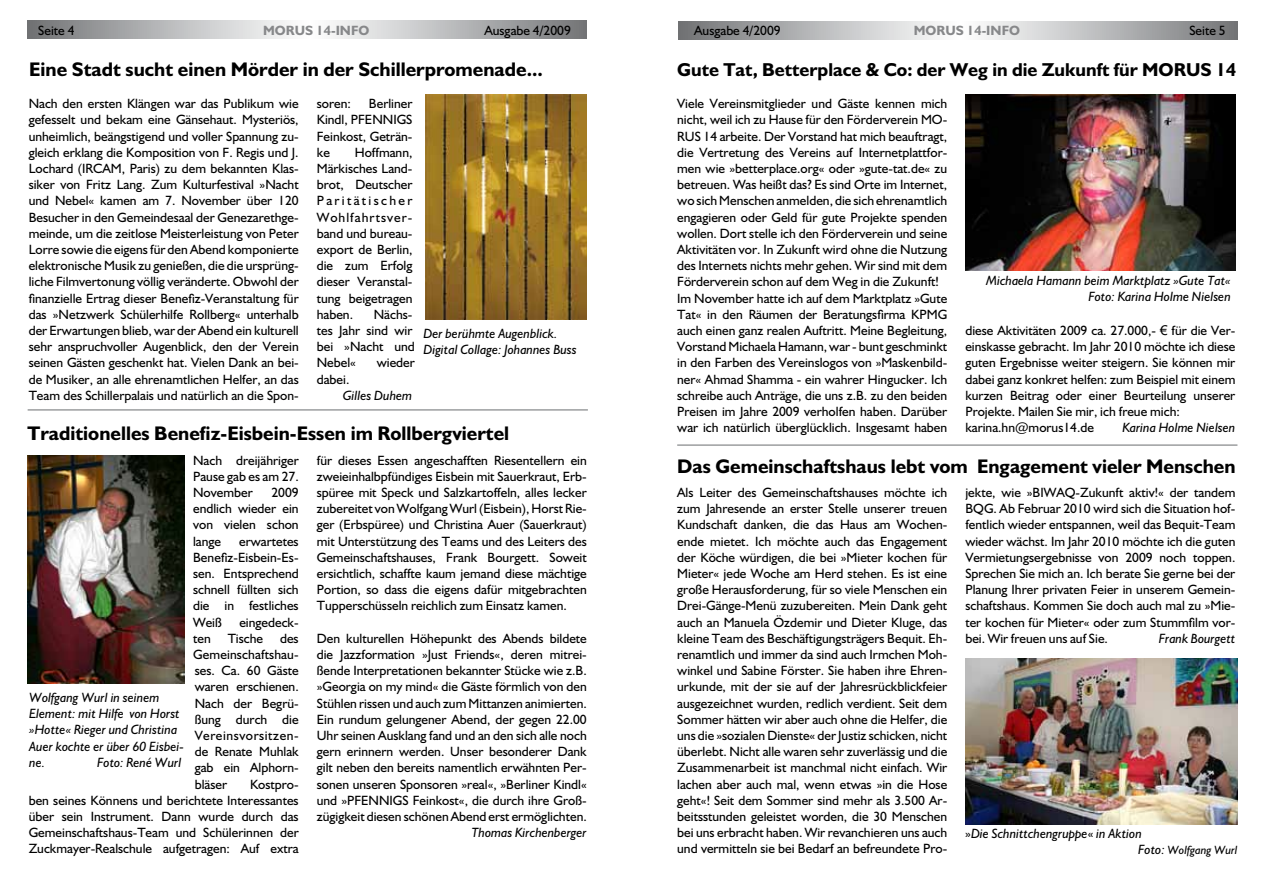
<style>
.page{position:relative;width:1263px;height:893px;background:#fff}
.page>*{position:absolute;margin:0;border:0;box-sizing:border-box;transform-origin:0 0}
.t1{font:700 19.8px "Humanist 521 BT";color:#000}
.t2{font:700 18.75px "Humanist 521 BT";color:#000}
.t3{font:13.5px/16.2px "Humanist 521 BT";color:#000;text-align:justify}
.t4{font:italic 13.5px/16.2px "Humanist 521 BT";color:#000}
.t5{font:700 13.5px "Humanist 521 BT";color:#87888a}
.t6{font:italic 12px "Humanist 521 BT";color:#000}
.s1{font-family:"Arial"}
.s2{font-style:normal}
.s3{font-size:13.5px}
</style>
<div class="page">
<svg style="left:678px;top:21px;width:559px;height:18px;background:#babbbc"></svg>
<svg style="left:28px;top:21px;width:559px;height:18px;background:#babbbc"></svg>
<img style="left:965px;top:94px;width:270px;height:176px">
<img style="left:965px;top:659px;width:272px;height:165px">
<img style="left:28px;top:455px;width:157px;height:228px">
<img style="left:425px;top:94px;width:162px;height:225px">
<hr style="left:677px;top:444px;width:560px;height:2px;background:#9c9e9f">
<hr style="left:28px;top:409px;width:560px;height:2px;background:#9c9e9f">
<p class="t3" style="left:38px;top:22px;width:38px">Seite 4</p>
<p class="t5" style="left:263px;top:22px;width:108px">MORUS 14-INFO</p>
<p class="t3" style="left:484px;top:22px;width:88px">Ausgabe 4/2009</p>
<p class="t3" style="left:694px;top:22px;width:88px">Ausgabe 4/2009</p>
<p class="t5" style="left:914px;top:22px;width:108px">MORUS 14-INFO</p>
<p class="t3" style="left:1189px;top:22px;width:38px">Seite 5</p>
<h1 class="t1" style="left:29px;top:57px;width:515px">Eine Stadt sucht einen Mörder in der Schillerpromenade...</h1>
<h2 class="t2" style="left:677px;top:58px;width:561px">Gute Tat, Betterplace &amp; Co: der Weg in die Zukunft für MORUS 14</h2>
<p class="t3" style="left:29px;top:95px;width:272px">Nach den ersten Klängen war das Publikum wie gefesselt und bekam eine Gänsehaut. Mysteriös, unheimlich, beängstigend und voller Spannung zu&shy;gleich erklang die Komposition von F. Regis und J.<br>Lochard (IRCAM, Paris) zu dem bekannten Klas&shy;siker von Fritz Lang. Zum Kulturfestival »Nacht und Nebel« kamen am 7. November über 120<br>Besucher in den Gemeindesaal der Genezarethge&shy;meinde, um die zeitlose Meisterleistung von Peter Lorre sowie die eigens für den Abend komponierte elektronische Musik zu genießen, die die ursprüng&shy;liche Filmvertonung völlig veränderte. Obwohl der finanzielle Ertrag dieser Benefiz-Veranstaltung für das »Netzwerk Schülerhilfe Rollberg« unterhalb der Erwartungen blieb, war der Abend ein kulturell sehr anspruchvoller Augenblick, den der Verein seinen Gästen geschenkt hat. Vielen Dank an bei&shy;de Musiker, an alle ehrenamtlichen Helfer, an das Team des Schillerpalais und natürlich an die Spon-</p>
<p class="t3" style="left:317px;top:95px;width:97px;text-indent:52px">Berliner Kindl, PFENNIGS Feinkost, Geträn&shy;ke</p>
<p class="t3" style="left:317px;top:95px;width:36px">soren:</p>
<p class="t3" style="left:317px;top:144px;width:97px;text-indent:38px">Hoffmann, Märkisches Land&shy;brot, Deutscher Paritätischer Wohlfahrtsver&shy;band und bureau&shy;export de Berlin, die zum Erfolg dieser Veranstal&shy;tung beigetragen haben.</p>
<p class="t3" style="left:317px;top:306px;width:100px;text-align:left;text-indent:57px">Nächs&shy;tes Jahr sind wir bei »Nacht und<br>Nebel«</p>
<p class="t3" style="left:377px;top:354px;width:40px">wieder</p>
<p class="t3" style="left:317px;top:371px;width:34px">dabei.</p>
<p class="t4" style="left:343px;top:387px;width:71px">Gilles Duhem</p>
<p class="t4" style="left:423px;top:325px;width:155px">Der berühmte Augenblick.<br>Digital Collage: Johannes Buss</p>
<h1 class="t1" style="left:28px;top:421px;width:483px">Traditionelles Benefiz-Eisbein-Essen im Rollbergviertel</h1>
<p class="t3" style="left:193px;top:452px;width:107px">Nach dreijähriger Pause gab es am 27.<br>November</p>
<p class="t3" style="left:193px;top:484px;width:107px;text-indent:78px">2009 endlich wieder ein von vielen schon lange</p>
<p class="t3" style="left:193px;top:533px;width:107px;text-indent:46px">erwartetes Benefiz-Eisbein-Es&shy;sen. Entsprechend schnell füllten sich die in festliches Weiß</p>
<p class="t3" style="left:239px;top:614px;width:61px">eingedeck-</p>
<p class="t3" style="left:193px;top:630px;width:19px">ten</p>
<p class="t3" style="left:228px;top:630px;width:37px">Tische</p>
<p class="t3" style="left:193px;top:630px;width:107px;text-indent:87px">des Gemeinschaftshau&shy;ses. Ca. 60 Gäste waren erschienen.<br>Nach der Begrü&shy;ßung durch die Vereinsvorsitzen&shy;de Renate Muhlak gab ein Alphorn&shy;bläser</p>
<p class="t4" style="left:29px;top:689px;width:156px">Wolfgang Wurl in seinem<br>Element: mit Hilfe von Horst »Hotte« Rieger und Christina<br>Auer kochte er über 60 Eisbei&shy;ne.</p>
<p class="t4" style="left:97px;top:754px;width:86px">Foto: René Wurl</p>
<p class="t3" style="left:29px;top:776px;width:272px;text-indent:221px">Kostpro&shy;ben seines Könnens und berichtete Interessantes über sein Instrument. Dann wurde durch das Gemeinschaftshaus-Team und Schülerinnen der Zuckmayer-Realschule aufgetragen: Auf extra</p>
<p class="t3" style="left:317px;top:452px;width:272px">für dieses Essen angeschafften Riesentellern ein zweieinhalbpfündiges Eisbein mit Sauerkraut, Erb&shy;spüree mit Speck und Salzkartoffeln, alles lecker zubereitet von Wolfgang Wurl (Eisbein), Horst Rie&shy;ger (Erbspüree) und Christina Auer (Sauerkraut) mit Unterstützung des Teams und des Leiters des Gemeinschaftshauses, Frank Bourgett. Soweit ersichtlich, schaffte kaum jemand diese mächtige Portion, so dass die eigens dafür mitgebrachten Tupperschüsseln reichlich zum Einsatz kamen.</p>
<p class="t3" style="left:317px;top:630px;width:272px">Den kulturellen Höhepunkt des Abends bildete die Jazzformation »Just Friends«, deren mitrei&shy;ßende Interpretationen bekannter Stücke wie z.B. »Georgia on my mind« die Gäste förmlich von den Stühlen rissen und auch zum Mittanzen animierten.<br>Ein rundum gelungener Abend, der gegen 22.00<br>Uhr seinen Ausklang fand und an den sich alle noch gern erinnern werden. Unser besonderer Dank gilt neben den bereits namentlich erwähnten Per&shy;sonen unseren Sponsoren »real«, »Berliner Kindl« und »PFENNIGS Feinkost«, die durch ihre Groß&shy;zügigkeit diesen schönen Abend erst ermöglichten.</p>
<p class="t4" style="left:472px;top:824px;width:117px">Thomas Kirchenberger</p>
<p class="t3" style="left:677px;top:95px;width:272px;text-align:left">Viele Vereinsmitglieder und Gäste kennen mich nicht, weil ich zu Hause für den Förderverein MO-RUS 14 arbeite. Der Vorstand hat mich beauftragt, die Vertretung des Vereins auf Internetplattfor&shy;men wie »betterplace.org« oder »gute-tat.de« zu betreuen. Was heißt das? Es sind Orte im Internet, wo sich Menschen anmelden, die sich ehrenamtlich engagieren oder Geld für gute Projekte spenden wollen. Dort stelle ich den Förderverein und seine Aktivitäten vor. In Zukunft wird ohne die Nutzung des Internets nichts mehr gehen. Wir sind mit dem Förderverein schon auf dem Weg in die Zukunft!<br>Im November hatte ich auf dem Marktplatz »Gute Tat« in den Räumen der Beratungsfirma KPMG auch einen ganz realen Auftritt. Meine Begleitung, Vorstand Michaela Hamann, war - bunt geschminkt in den Farben des Vereinslogos von »Maskenbild&shy;ner« Ahmad Shamma - ein wahrer Hingucker. Ich schreibe auch Anträge, die uns z.B. zu den beiden Preisen im Jahre 2009 verholfen haben. Darüber war ich natürlich überglücklich. Insgesamt haben</p>
<p class="t4" style="left:986px;top:272px;width:246px;text-align:right">Michaela Hamann beim Marktplatz »Gute Tat«<br>Foto: Karina Holme Nielsen</p>
<p class="t3" style="left:965px;top:322px;width:272px;text-align:left">diese Aktivitäten 2009 ca. 27.000,- <span class="s1">€</span> für die Ver&shy;einskasse gebracht. Im Jahr 2010 möchte ich diese guten Ergebnisse weiter steigern. Sie können mir dabei ganz konkret helfen: zum Beispiel mit einem kurzen Beitrag oder einer Beurteilung unserer Projekte. Mailen Sie mir, ich freue mich: karina.hn@morus14.de</p>
<p class="t4" style="left:1122px;top:419px;width:114px">Karina Holme Nielsen</p>
<h1 class="t1" style="left:677px;top:454px;width:560px">Das Gemeinschaftshaus lebt vom Engagement vieler Menschen</h1>
<p class="t3" style="left:677px;top:484px;width:272px">Als Leiter des Gemeinschaftshauses möchte ich zum Jahresende an erster Stelle unserer treuen Kundschaft danken, die das Haus am Wochen&shy;ende mietet. Ich möchte auch das Engagement der Köche würdigen, die bei »Mieter kochen für Mieter« jede Woche am Herd stehen. Es ist eine große Herausforderung, für so viele Menschen ein Drei-Gänge-Menü zuzubereiten. Mein Dank geht auch an Manuela Özdemir und Dieter Kluge, das kleine Team des Beschäftigungsträgers Bequit. Eh&shy;renamtlich und immer da sind auch Irmchen Moh&shy;winkel und Sabine Förster. Sie haben ihre Ehren&shy;urkunde, mit der sie auf der Jahresrückblickfeier ausgezeichnet wurden, redlich verdient. Seit dem Sommer hätten wir aber auch ohne die Helfer, die uns die »sozialen Dienste« der Justiz schicken, nicht überlebt. Nicht alle waren sehr zuverlässig und die Zusammenarbeit ist manchmal nicht einfach. Wir lachen aber auch mal, wenn etwas »in die Hose geht«! Seit dem Sommer sind mehr als 3.500 Ar&shy;beitsstunden geleistet worden, die 30 Menschen bei uns erbracht haben. Wir revanchieren uns auch und vermitteln sie bei Bedarf an befreundete Pro-</p>
<p class="t3" style="left:965px;top:484px;width:272px">jekte, wie »BIWAQ-Zukunft aktiv!« der tandem BQG. Ab Februar 2010 wird sich die Situation hof&shy;fentlich wieder entspannen, weil das Bequit-Team wieder wächst. Im Jahr 2010 möchte ich die guten Vermietungsergebnisse von 2009 noch toppen.<br>Sprechen Sie mich an. Ich berate Sie gerne bei der Planung Ihrer privaten Feier in unserem Gemein&shy;schaftshaus. Kommen Sie doch auch mal zu »Mie&shy;ter kochen für Mieter« oder zum Stummfilm vor&shy;bei. Wir freuen uns auf Sie.</p>
<p class="t4" style="left:1159px;top:630px;width:78px">Frank Bourgett</p>
<p class="t4" style="left:965px;top:825px;width:178px"><span class="s2">»</span>Die Schnittchengruppe<span class="s2">«</span> in Aktion</p>
<p class="t6" style="left:1138px;top:843px;width:101px"><span class="s3">Foto:</span> Wolfgang Wurl</p>
</div>
